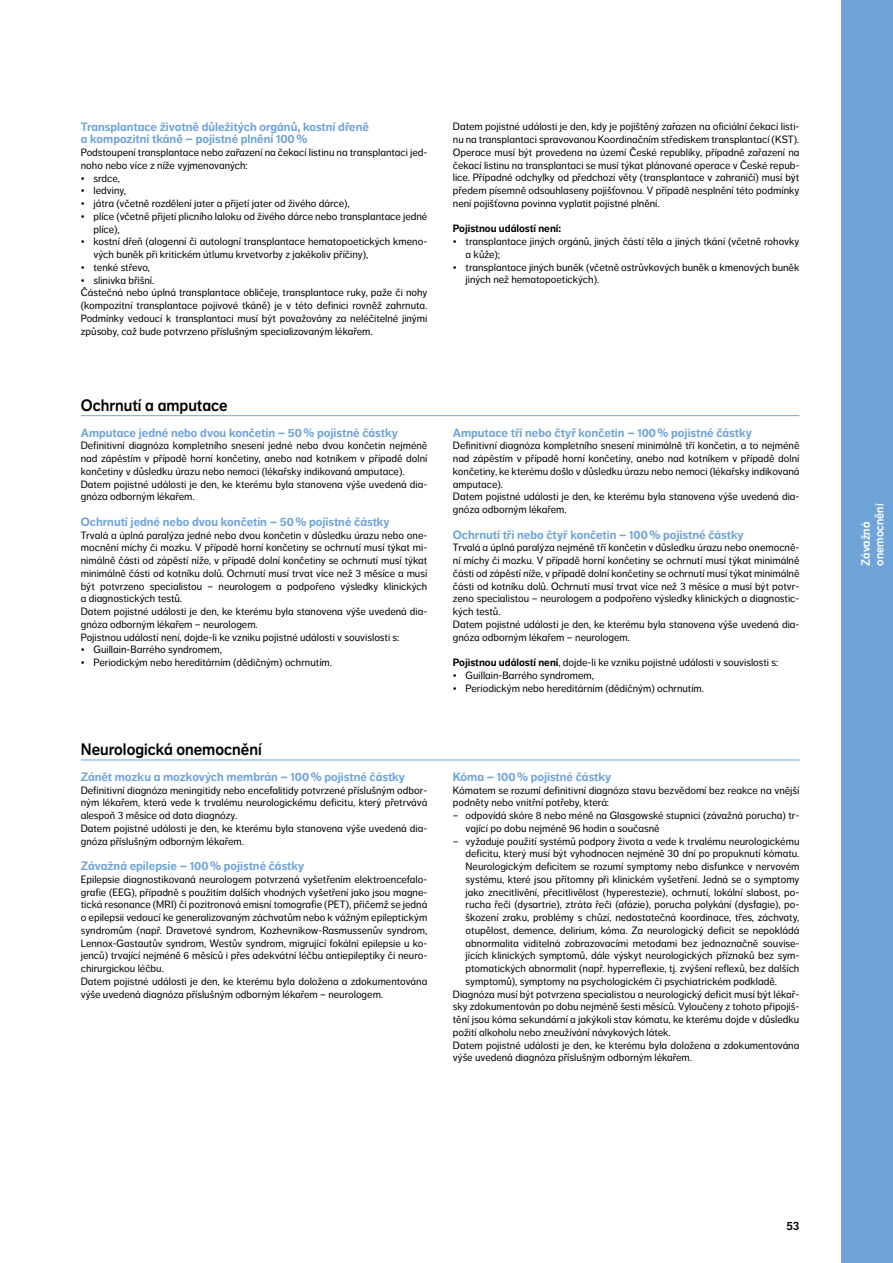
<style>
.page{position:relative;width:893px;height:1263px;background:#fff}
.page>*{position:absolute;margin:0;border:0;box-sizing:border-box;transform-origin:0 0}
.t1{font:16.5px "NN Dagny Display";color:#000}
.t2{font:700 12px/12.8px "NN Dagny Text";color:#70a4d8}
.t3{font:12px/13.5px "NN Dagny Display";color:#fff}
.t4{font:12px "NN Dagny Display";color:#000}
.t5{font:10.5px/12.8px "NN Dagny Text";color:#000}
.t6{font:700 10.5px "NN Dagny Text";color:#000}
.s1{font-weight:700}
</style>
<div class="page">
<div style="left:842px;top:0;width:51px;height:1263px;background:#70a4d8"></div>
<hr style="left:81px;top:415px;width:718px;height:1px;background:#70a4d8">
<hr style="left:81px;top:760px;width:718px;height:1px;background:#70a4d8">
<p class="t2" style="left:81px;top:120px;width:290px">Transplantace životně důležitých orgánů, kostní dřeně a kompozitní tkáně – pojistné plnění 100%</p>
<p class="t5" style="left:81px;top:146px;width:348px">Podstoupení transplantace nebo zařazení na čekací listinu na transplantaci jed&shy;noho nebo více z níže vyjmenovaných:</p>
<p class="t5" style="left:81px;top:172px;width:41px">• srdce,</p>
<p class="t5" style="left:81px;top:184px;width:47px">• ledviny,</p>
<p class="t5" style="left:81px;top:197px;width:270px">• játra (včetně rozdělení jater a přijetí jater od živého dárce),</p>
<p class="t5" style="left:94px;top:210px;width:335px;text-indent:-13px">• plíce (včetně přijetí plicního laloku od živého dárce nebo transplantace jedné plíce),</p>
<p class="t5" style="left:94px;top:235px;width:335px;text-indent:-13px">• kostní dřeň (alogenní či autologní transplantace hematopoetických kmeno&shy;vých buněk při kritickém útlumu krvetvorby z jakékoliv příčiny),</p>
<p class="t5" style="left:81px;top:261px;width:71px">• tenké střevo,</p>
<p class="t5" style="left:81px;top:273px;width:348px">• slinivka břišní.<br>Částečná nebo úplná transplantace obličeje, transplantace ruky, paže či nohy (kompozitní transplantace pojivové tkáně) je v této definici rovněž zahrnuta.<br>Podmínky vedoucí k transplantaci musí být považovány za neléčitelné jinými způsoby, což bude potvrzeno příslušným specializovaným lékařem.</p>
<h1 class="t1" style="left:81px;top:396px;width:148px">Ochrnutí a amputace</h1>
<p class="t2" style="left:81px;top:426px;width:319px">Amputace jedné nebo dvou končetin – 50% pojistné částky</p>
<p class="t5" style="left:81px;top:439px;width:348px">Definitivní diagnóza kompletního snesení jedné nebo dvou končetin nejméně nad zápěstím v případě horní končetiny, anebo nad kotníkem v případě dolní končetiny v důsledku úrazu nebo nemoci (lékařsky indikovaná amputace).<br>Datem pojistné události je den, ke kterému byla stanovena výše uvedená dia&shy;gnóza odborným lékařem.</p>
<p class="t2" style="left:81px;top:515px;width:310px">Ochrnutí jedné nebo dvou končetin – 50% pojistné částky</p>
<p class="t5" style="left:81px;top:529px;width:348px">Trvalá a úplná paralýza jedné nebo dvou končetin v důsledku úrazu nebo one&shy;mocnění míchy či mozku. V případě horní končetiny se ochrnutí musí týkat mi&shy;nimálně části od zápěstí níže, v případě dolní končetiny se ochrnutí musí týkat minimálně části od kotníku dolů. Ochrnutí musí trvat více než 3 měsíce a musí být potvrzeno specialistou – neurologem a podpořeno výsledky klinických a diagnostických testů.<br>Datem pojistné události je den, ke kterému byla stanovena výše uvedená dia&shy;gnóza odborným lékařem – neurologem.<br>Pojistnou událostí není, dojde-li ke vzniku pojistné události v souvislosti s:</p>
<p class="t5" style="left:81px;top:643px;width:143px">• Guillain-Barrého syndromem,</p>
<p class="t5" style="left:81px;top:656px;width:253px">• Periodickým nebo hereditárním (dědičným) ochrnutím.</p>
<h1 class="t1" style="left:81px;top:740px;width:182px">Neurologická onemocnění</h1>
<p class="t2" style="left:81px;top:770px;width:326px">Zánět mozku a mozkových membrán – 100% pojistné částky</p>
<p class="t5" style="left:81px;top:784px;width:348px">Definitivní diagnóza meningitidy nebo encefalitidy potvrzené příslušným odbor&shy;ným lékařem, která vede k trvalému neurologickému deficitu, který přetrvává alespoň 3 měsíce od data diagnózy.<br>Datem pojistné události je den, ke kterému byla stanovena výše uvedená dia&shy;gnóza příslušným odborným lékařem.</p>
<p class="t2" style="left:81px;top:860px;width:225px">Závažná epilepsie – 100% pojistné částky</p>
<p class="t5" style="left:81px;top:873px;width:348px">Epilepsie diagnostikovaná neurologem potvrzená vyšetřením elektroencefalo&shy;grafie (EEG), případně s použitím dalších vhodných vyšetření jako jsou magne&shy;tická resonance (MRI) či pozitronová emisní tomografie (PET), přičemž se jedná o epilepsii vedoucí ke generalizovaným záchvatům nebo k vážným epileptickým syndromům (např. Dravetové syndrom, Kozhevnikow-Rasmussenův syndrom, Lennox-Gastautův syndrom, Westův syndrom, migrující fokální epilepsie u ko&shy;jenců) trvající nejméně 6 měsíců i přes adekvátní léčbu antiepileptiky či neuro&shy;chirurgickou léčbu.<br>Datem pojistné události je den, ke kterému byla doložena a zdokumentována výše uvedená diagnóza příslušným odborným lékařem – neurologem.</p>
<p class="t5" style="left:453px;top:120px;width:348px;text-align:justify">Datem pojistné události je den, kdy je pojištěný zařazen na oficiální čekací listi&shy;nu na transplantaci spravovanou Koordinačním střediskem transplantací (KST).<br>Operace musí být provedena na území České republiky, případně zařazení na čekací listinu na transplantaci se musí týkat plánované operace v České repub&shy;lice. Případné odchylky od předchozí věty (transplantace v zahraničí) musí být předem písemně odsouhlaseny pojišťovnou. V případě nesplnění této podmínky není pojišťovna povinna vyplatit pojistné plnění.</p>
<p class="t6" style="left:453px;top:223px;width:110px">Pojistnou událostí není:</p>
<p class="t5" style="left:466px;top:235px;width:335px;text-indent:-13px">• transplantace jiných orgánů, jiných částí těla a jiných tkání (včetně rohovky a kůže);</p>
<p class="t5" style="left:466px;top:261px;width:335px;text-indent:-13px">• transplantace jiných buněk (včetně ostrůvkových buněk a kmenových buněk jiných než hematopoetických).</p>
<p class="t2" style="left:453px;top:426px;width:301px">Amputace tří nebo čtyř končetin – 100% pojistné částky</p>
<p class="t5" style="left:453px;top:439px;width:348px">Definitivní diagnóza kompletního snesení minimálně tří končetin, a to nejméně nad zápěstím v případě horní končetiny, anebo nad kotníkem v případě dolní končetiny, ke kterému došlo v důsledku úrazu nebo nemoci (lékařsky indikovaná amputace).<br>Datem pojistné události je den, ke kterému byla stanovena výše uvedená dia&shy;gnóza odborným lékařem.</p>
<p class="t2" style="left:453px;top:528px;width:292px">Ochrnutí tří nebo čtyř končetin – 100% pojistné částky</p>
<p class="t5" style="left:453px;top:541px;width:348px">Trvalá a úplná paralýza nejméně tří končetin v důsledku úrazu nebo onemocně&shy;ní míchy či mozku. V případě horní končetiny se ochrnutí musí týkat minimálně části od zápěstí níže, v případě dolní končetiny se ochrnutí musí týkat minimálně části od kotníku dolů. Ochrnutí musí trvat více než 3 měsíce a musí být potvr&shy;zeno specialistou – neurologem a podpořeno výsledky klinických a diagnostic&shy;kých testů.<br>Datem pojistné události je den, ke kterému byla stanovena výše uvedená dia&shy;gnóza odborným lékařem – neurologem.</p>
<p class="t5" style="left:453px;top:656px;width:327px"><span class="s1">Pojistnou událostí není</span>, dojde-li ke vzniku pojistné události v souvislosti s:</p>
<p class="t5" style="left:453px;top:669px;width:143px">• Guillain-Barrého syndromem,</p>
<p class="t5" style="left:453px;top:682px;width:253px">• Periodickým nebo hereditárním (dědičným) ochrnutím.</p>
<p class="t2" style="left:453px;top:770px;width:160px">Kóma – 100% pojistné částky</p>
<p class="t5" style="left:453px;top:784px;width:348px">Kómatem se rozumí definitivní diagnóza stavu bezvědomí bez reakce na vnější podněty nebo vnitřní potřeby, která:</p>
<p class="t5" style="left:466px;top:809px;width:335px;text-indent:-13px">– odpovídá skóre 8 nebo méně na Glasgowské stupnici (závažná porucha) tr&shy;vající po dobu nejméně 96 hodin a současně</p>
<p class="t5" style="left:453px;top:835px;width:348px">– vyžaduje použití systémů podpory života a vede k trvalému neurologickému</p>
<p class="t5" style="left:466px;top:847px;width:335px">deficitu, který musí být vyhodnocen nejméně 30 dní po propuknutí kómatu.</p>
<p class="t5" style="left:466px;top:860px;width:335px">Neurologickým deficitem se rozumí symptomy nebo disfunkce v nervovém</p>
<p class="t5" style="left:466px;top:873px;width:335px">systému, které jsou přítomny při klinickém vyšetření. Jedná se o symptomy</p>
<p class="t5" style="left:466px;top:885px;width:335px">jako znecitlivění, přecitlivělost (hyperestezie), ochrnutí, lokální slabost, po-</p>
<p class="t5" style="left:466px;top:898px;width:335px">rucha řeči (dysartrie), ztráta řeči (afázie), porucha polykání (dysfagie), po-</p>
<p class="t5" style="left:466px;top:911px;width:335px">škození zraku, problémy s chůzí, nedostatečná koordinace, třes, záchvaty,</p>
<p class="t5" style="left:466px;top:924px;width:335px">otupělost, demence, delirium, kóma. Za neurologický deficit se nepokládá</p>
<p class="t5" style="left:466px;top:936px;width:335px">abnormalita viditelná zobrazovacími metodami bez jednoznačně souvise-</p>
<p class="t5" style="left:466px;top:949px;width:335px">jících klinických symptomů, dále výskyt neurologických příznaků bez sym-</p>
<p class="t5" style="left:466px;top:962px;width:335px">ptomatických abnormalit (např. hyperreflexie, tj. zvýšení reflexů, bez dalších</p>
<p class="t5" style="left:466px;top:975px;width:313px">symptomů), symptomy na psychologickém či psychiatrickém podkladě.</p>
<p class="t5" style="left:453px;top:987px;width:348px">Diagnóza musí být potvrzena specialistou a neurologický deficit musí být lékař-</p>
<p class="t5" style="left:453px;top:1000px;width:348px">sky zdokumentován po dobu nejméně šesti měsíců. Vyloučeny z tohoto připojiš-</p>
<p class="t5" style="left:453px;top:1013px;width:348px">tění jsou kóma sekundární a jakýkoli stav kómatu, ke kterému dojde v důsledku</p>
<p class="t5" style="left:453px;top:1026px;width:219px">požití alkoholu nebo zneužívání návykových látek.</p>
<p class="t5" style="left:453px;top:1038px;width:348px">Datem pojistné události je den, ke kterému byla doložena a zdokumentována</p>
<p class="t5" style="left:453px;top:1051px;width:241px">výše uvedená diagnóza příslušným odborným lékařem.</p>
<p class="t3" style="left:859px;top:566px;width:64px;rotate:-90deg">Závažná onemocnění</p>
<p class="t4" style="left:786px;top:1219px;width:14px">53</p>
</div>
